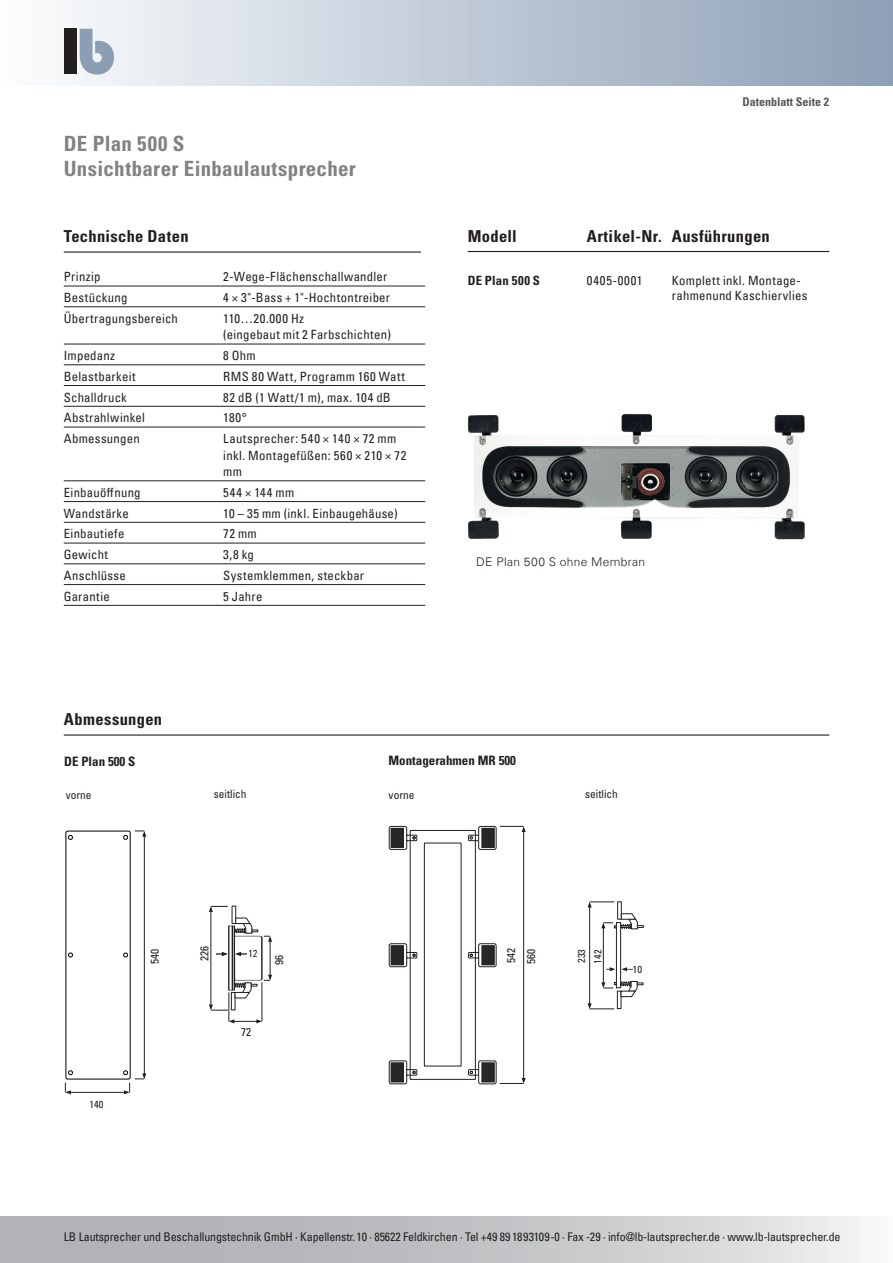
<style>
.page{position:relative;width:893px;height:1263px;background:#fff}
.page>*{position:absolute;margin:0;border:0;box-sizing:border-box;transform-origin:0 0}
.t1{font:700 condensed 21px/25.2px "Univers LT Std";letter-spacing:.015em;color:#808285}
.t2{font:700 condensed 16.5px "Univers LT Std";letter-spacing:.02em;color:#231f20}
.t3{font:700 condensed 12.9px "Univers LT Std";color:#231f20}
.t4{font:condensed 12.75px/16.5px "Univers Com 57";letter-spacing:.02em;color:#231f20}
.t5{font:700 condensed 12.75px "Univers LT Std";letter-spacing:.02em;color:#231f20}
.t6{font:condensed 12.75px "Univers Com 57";letter-spacing:.065em;color:#231f20}
.t7{font:condensed 12px "Univers Com 57";letter-spacing:-.01em;color:#231f20}
.t8{font:300 12px "Univers Com 45";letter-spacing:.03em;color:#231f20}
.t9{font:700 condensed 12px "Univers LT Std";color:#57585a}
.t10{font:condensed 11.4px/20px "Univers Com 57";color:#231f20}
.t11{font:condensed 10.35px "Univers Com 57";color:#231f20}
.t12{font:500 condensed 10.35px "Univers";color:#231f20}
</style>
<div class="page">
<div style="left:0;top:0;width:893px;height:85px;background:linear-gradient(to right,#fbfcfe,#8b9eb5)"></div>
<div style="left:64px;top:29px;width:13px;height:45px;background:#231f20"></div>
<svg style="left:80px;top:29px;width:34px;height:46px"></svg>
<svg style="left:0;top:1216px;width:867px;height:47px;background:#c4c5c8"></svg>
<hr style="left:64px;top:286px;width:361px;height:1px;background:#231f20">
<hr style="left:64px;top:306px;width:361px;height:1px;background:#231f20">
<hr style="left:64px;top:344px;width:361px;height:1px;background:#231f20">
<hr style="left:64px;top:364px;width:361px;height:1px;background:#231f20">
<hr style="left:64px;top:385px;width:361px;height:1px;background:#231f20">
<hr style="left:64px;top:406px;width:361px;height:1px;background:#231f20">
<hr style="left:64px;top:427px;width:361px;height:1px;background:#231f20">
<hr style="left:64px;top:480px;width:361px;height:1px;background:#231f20">
<hr style="left:64px;top:501px;width:361px;height:1px;background:#231f20">
<hr style="left:64px;top:522px;width:361px;height:1px;background:#231f20">
<hr style="left:64px;top:543px;width:361px;height:1px;background:#231f20">
<hr style="left:64px;top:563px;width:361px;height:1px;background:#231f20">
<hr style="left:64px;top:584px;width:361px;height:1px;background:#231f20">
<hr style="left:64px;top:605px;width:361px;height:1px;background:#231f20">
<hr style="left:64px;top:251px;width:357px;height:2px;background:#231f20">
<hr style="left:64px;top:734px;width:765px;height:2px;background:#231f20">
<div style="left:620px;top:982px;width:23px;height:3px;background:#fff;border:1px solid #231f20"></div>
<div style="left:620px;top:925px;width:24px;height:3px;background:#fff;border:1px solid #231f20"></div>
<svg style="left:65px;top:830px;width:81px;height:264px"></svg>
<svg style="left:209px;top:826px;width:429px;height:258px"></svg>
<hr style="left:468px;top:251px;width:361px;height:1px;background:#231f20">
<img style="left:468px;top:414px;width:337px;height:126px">
<h1 class="t1" style="left:64px;top:131px;width:294px">DE Plan 500 S<br>Unsichtbarer Einbaulautsprecher</h1>
<p class="t2" style="left:64px;top:226px;width:126px">Technische Daten</p>
<p class="t4" style="left:64px;top:268px;width:38px">Prinzip</p>
<p class="t4" style="left:223px;top:268px;width:166px">2-Wege-Flächenschallwandler</p>
<p class="t4" style="left:64px;top:289px;width:65px">Bestückung</p>
<p class="t4" style="left:223px;top:289px;width:168px">4 × 3"-Bass + 1"-Hochtontreiber</p>
<p class="t4" style="left:64px;top:310px;width:116px">Übertragungsbereich</p>
<p class="t4" style="left:223px;top:310px;width:169px">110…20.000 Hz<br>(eingebaut mit 2 Farbschichten)</p>
<p class="t4" style="left:64px;top:347px;width:53px">Impedanz</p>
<p class="t4" style="left:223px;top:347px;width:34px">8 Ohm</p>
<p class="t4" style="left:64px;top:368px;width:73px">Belastbarkeit</p>
<p class="t4" style="left:223px;top:368px;width:183px">RMS 80 Watt, Programm 160 Watt</p>
<p class="t4" style="left:64px;top:389px;width:65px">Schalldruck</p>
<p class="t4" style="left:223px;top:389px;width:169px">82 dB (1 Watt/1 m), max. 104 dB</p>
<p class="t4" style="left:64px;top:409px;width:83px">Abstrahlwinkel</p>
<p class="t4" style="left:223px;top:409px;width:25px">180°</p>
<p class="t4" style="left:64px;top:430px;width:77px">Abmessungen</p>
<p class="t4" style="left:223px;top:430px;width:185px">Lautsprecher: 540 × 140 × 72 mm inkl. Montagefüßen: 560 × 210 × 72 mm</p>
<p class="t4" style="left:64px;top:484px;width:78px">Einbauöffnung</p>
<p class="t4" style="left:223px;top:484px;width:72px">544 × 144 mm</p>
<p class="t4" style="left:64px;top:505px;width:67px">Wandstärke</p>
<p class="t4" style="left:223px;top:505px;width:176px">10 – 35 mm (inkl. Einbaugehäuse)</p>
<p class="t4" style="left:64px;top:525px;width:62px">Einbautiefe</p>
<p class="t4" style="left:223px;top:525px;width:35px">72 mm</p>
<p class="t4" style="left:64px;top:546px;width:46px">Gewicht</p>
<p class="t4" style="left:223px;top:546px;width:32px">3,8 kg</p>
<p class="t4" style="left:64px;top:567px;width:64px">Anschlüsse</p>
<p class="t4" style="left:223px;top:567px;width:142px">Systemklemmen, steckbar</p>
<p class="t4" style="left:64px;top:588px;width:48px">Garantie</p>
<p class="t4" style="left:223px;top:588px;width:41px">5 Jahre</p>
<p class="t2" style="left:64px;top:709px;width:100px">Abmessungen</p>
<p class="t9" style="left:742px;top:95px;width:88px">Datenblatt Seite 2</p>
<p class="t2" style="left:468px;top:226px;width:51px">Modell</p>
<p class="t2" style="left:587px;top:226px;width:185px">Artikel-Nr. Ausführungen</p>
<p class="t5" style="left:468px;top:273px;width:74px">DE Plan 500 S</p>
<p class="t6" style="left:587px;top:272px;width:57px">0405-0001</p>
<p class="t4" style="left:672px;top:273px;width:137px;line-height:15.3px">Komplett inkl. Montage&shy;rahmenund Kaschier vlies</p>
<p class="t8" style="left:476px;top:554px;width:170px">DE Plan 500 S ohne Membran</p>
<p class="t3" style="left:64px;top:756px;width:73px">DE Plan 500 S</p>
<p class="t3" style="left:388px;top:756px;width:129px">Montagerahmen MR 500</p>
<p class="t10" style="left:66px;top:785px;width:27px">vorne</p>
<p class="t10" style="left:214px;top:784px;width:34px">seitlich</p>
<p class="t10" style="left:389px;top:785px;width:27px">vorne</p>
<p class="t10" style="left:585px;top:784px;width:34px">seitlich</p>
<p class="t11" style="left:90px;top:1099px;width:16px">140</p>
<p class="t10" style="left:194px;top:961px;width:17px;rotate:-90deg">226</p>
<p class="t12" style="left:248px;top:947px;width:11px">12</p>
<p class="t10" style="left:145px;top:964px;width:17px;rotate:-90deg">540</p>
<p class="t10" style="left:501px;top:964px;width:17px;rotate:-90deg">542<br>560</p>
<p class="t10" style="left:269px;top:965px;width:12px;rotate:-90deg">96</p>
<p class="t11" style="left:576px;top:963px;width:15px;rotate:-90deg">233</p>
<p class="t11" style="left:592px;top:963px;width:15px;rotate:-90deg">142</p>
<p class="t12" style="left:633px;top:963px;width:11px">10</p>
<p class="t10" style="left:241px;top:1022px;width:12px">72</p>
<p class="t7" style="left:64px;top:1229px;width:778px">LB Lautsprecher und Beschallungstechnik GmbH · Kapellenstr. 10 · 85622 Feldkirchen · Tel +49 89 1893109-0 · Fax -29 · info@lb-lautsprecher.de · www.lb-lautsprecher.de</p>
</div>
